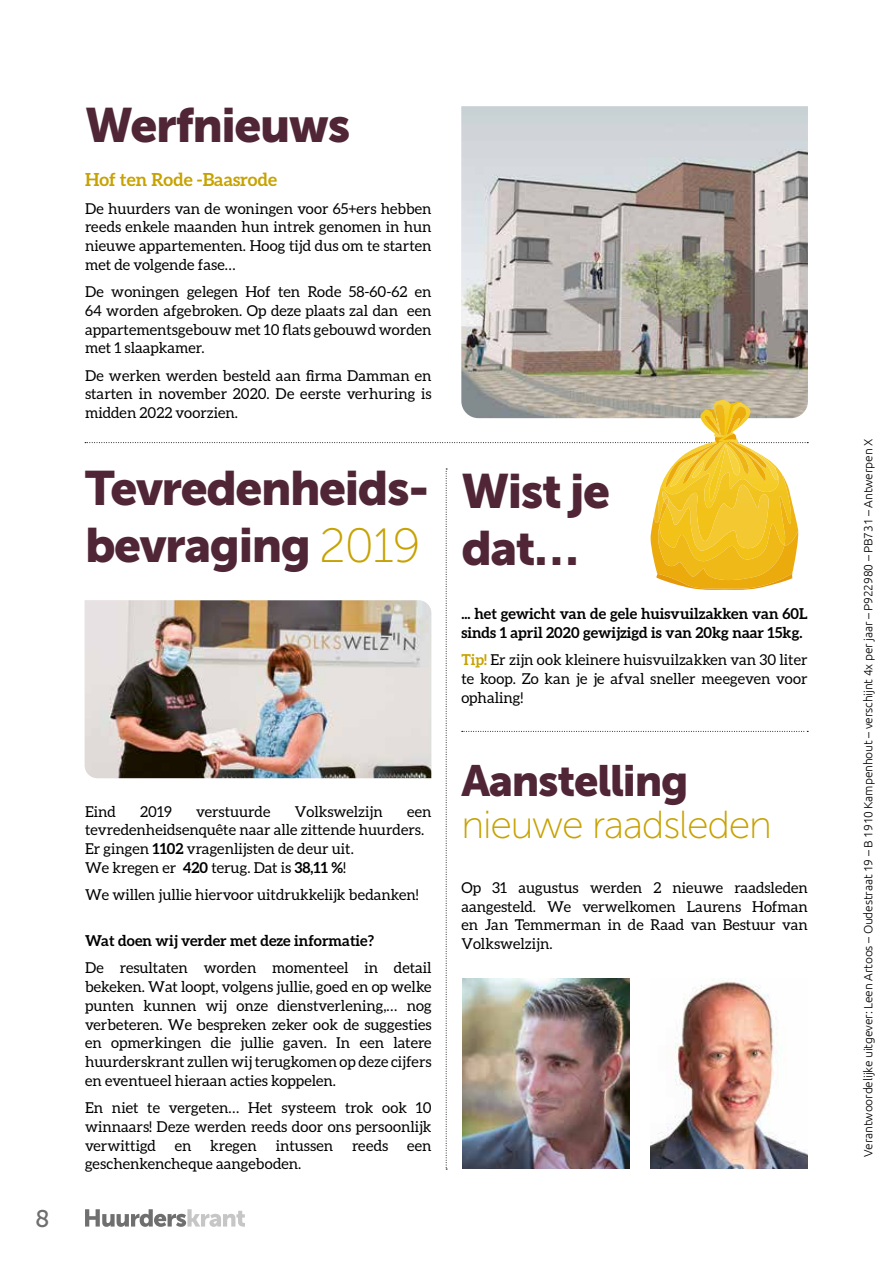
<style>
.page{position:relative;width:893px;height:1263px;background:#fff}
.page>*{position:absolute;margin:0;border:0;box-sizing:border-box;transform-origin:0 0}
.t1{font:48px/57px "Museo Sans 900";letter-spacing:-.03em;color:#502637}
.t2{font:43.5px "Museo Sans 900";letter-spacing:-.03em;color:#502637}
.t3{font:39px "Museo Sans 100";letter-spacing:-.03em;color:#c7a200}
.t4{font:24px "Museo Sans 500";color:#706f6f}
.t5{font:700 18px "Aleo";color:#c7a200}
.t6{font:15px/18.8px "Aleo";color:#000;text-align:justify}
.t7{font:700 15px/18.8px "Aleo";color:#000}
.t8{font:300 12px "Ubuntu";letter-spacing:-.01em;color:#000}
.s1{font-family:"Museo Sans 100";color:#c7a200}
.s2{font-weight:700;color:#c7a200}
.s3{font-weight:700}
</style>
<div class="page">
<svg style="left:85px;top:1209px;width:160px;height:18px"></svg>
<img style="left:461px;top:106px;width:347px;height:294px">
<img style="left:85px;top:400px;width:723px;height:770px">
<h3 class="t4" style="left:35px;top:1205px;width:16px">8</h3>
<h1 class="t1" style="left:85px;top:97px;width:267px">Werfnieuws</h1>
<p class="t5" style="left:85px;top:169px;width:194px">Hof ten Rode -Baasrode</p>
<p class="t6" style="left:85px;top:199px;width:348px">De huurders van de woningen voor 65+ers hebben reeds enkele maanden hun intrek genomen in hun nieuwe appartementen. Hoog tijd dus om te starten met de volgende fase…</p>
<p class="t6" style="left:85px;top:282px;width:348px">De woningen gelegen Hof ten Rode 58-60-62 en 64 worden afgebroken. Op deze plaats zal dan een appartementsgebouw met 10 flats gebouwd worden met 1 slaapkamer.</p>
<p class="t6" style="left:85px;top:366px;width:348px">De werken werden besteld aan firma Damman en starten in november 2020. De eerste verhuring is midden 2022 voorzien.</p>
<h1 class="t1" style="left:85px;top:459px;width:346px">Tevredenheids&shy;bevraging <span class="s1">2019</span></h1>
<h1 class="t1" style="left:461px;top:462px;width:150px">Wist je dat…</h1>
<p class="t7" style="left:461px;top:604px;width:348px">... het gewicht van de gele huisvuilzakken van 60L sinds 1 april 2020 gewijzigd is van 20kg naar 15kg.</p>
<p class="t6" style="left:461px;top:650px;width:348px"><span class="s2">Tip!</span> Er zijn ook kleinere huisvuilzakken van 30 liter te koop. Zo kan je je afval sneller meegeven voor ophaling!</p>
<p class="t6" style="left:85px;top:802px;width:32px">Eind</p>
<p class="t6" style="left:140px;top:802px;width:33px">2019</p>
<p class="t6" style="left:196px;top:802px;width:76px">verstuurde</p>
<p class="t6" style="left:295px;top:802px;width:90px">Volkswelzijn</p>
<p class="t6" style="left:85px;top:802px;width:348px;text-align:left;text-indent:322px">een tevredenheidsenquête naar alle zittende huurders.<br>Er gingen <span class="s3">1102</span> vragenlijsten de deur uit.<br>We kregen er <span class="s3">420</span> terug. Dat is <span class="s3">38,11 %</span>!</p>
<p class="t6" style="left:85px;top:885px;width:335px">We willen jullie hiervoor uitdrukkelijk bedanken!</p>
<p class="t7" style="left:85px;top:931px;width:291px">Wat doen wij verder met deze informatie?</p>
<p class="t6" style="left:85px;top:958px;width:348px">De resultaten worden momenteel in detail bekeken. Wat loopt, volgens jullie, goed en op welke punten kunnen wij onze dienstverlening,… nog verbeteren. We bespreken zeker ook de suggesties en opmerkingen die jullie gaven. In een latere huurderskrant zullen wij terugkomen op deze cijfers en eventueel hieraan acties koppelen.</p>
<p class="t6" style="left:85px;top:1098px;width:348px">En niet te vergeten… Het systeem trok ook 10 winnaars! Deze werden reeds door ons persoonlijk verwittigd en kregen intussen reeds een geschenkencheque aangeboden.</p>
<h2 class="t2" style="left:461px;top:756px;width:229px">Aanstelling</h2>
<h3 class="t3" style="left:461px;top:804px;width:312px">nieuwe raadsleden</h3>
<p class="t6" style="left:461px;top:878px;width:348px">Op 31 augustus werden 2 nieuwe raadsleden aangesteld. We verwelkomen Laurens Hofman en Jan Temmerman in de Raad van Bestuur van Volkswelzijn.</p>
<p class="t8" style="left:861px;top:1157px;width:719px;rotate:-90deg">Verantwoordelijke uitgever: Leen Artoos – Oudestraat 19 – B 1910 Kampenhout – verschijnt 4x per jaar – P922980 – PB731 – Antwerpen X</p>
</div>
